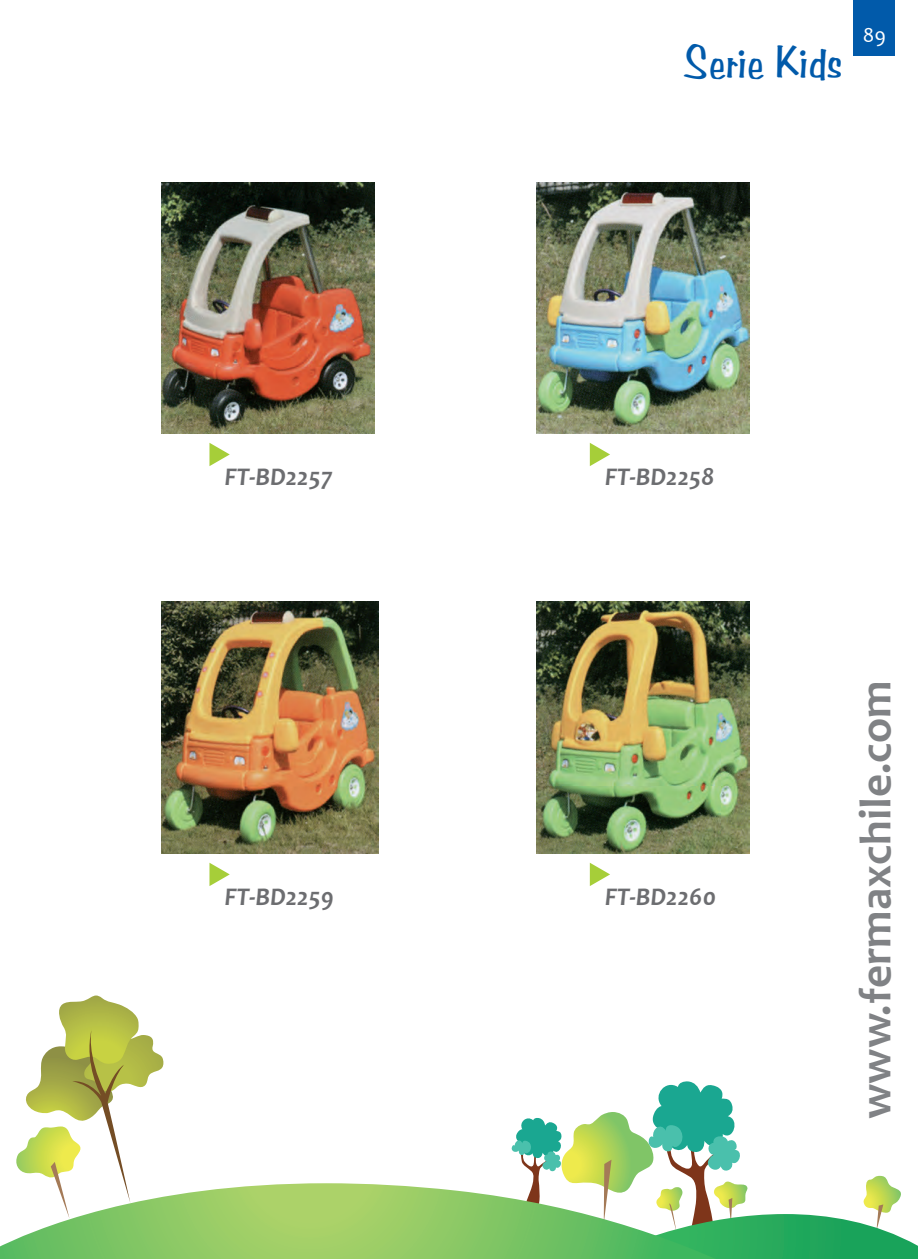
<style>
.page{position:relative;width:919px;height:1259px;background:#fff}
.page>*{position:absolute;margin:0;border:0;box-sizing:border-box;transform-origin:0 0}
.t1{font:700 45px "Candara";color:#808285}
.t2{font:45px "Benguiat Frisky ATT";color:#015aaa}
.t3{font:italic 700 25.5px "Candara";color:#6c6d70}
.t4{font:21px "Candara";color:#fff}
</style>
<div class="page">
<svg style="left:16px;top:995px;width:148px;height:188px"></svg>
<svg style="left:511px;top:1081px;width:406px;height:177px"></svg>
<svg style="left:0;top:1183px;width:715px;height:75px"></svg>
<div style="left:853px;top:0;width:41px;height:55px;background:#015aaa"></div>
<img style="left:162px;top:183px;width:212px;height:251px">
<img style="left:536px;top:183px;width:213px;height:251px">
<img style="left:162px;top:602px;width:216px;height:251px">
<img style="left:536px;top:602px;width:213px;height:251px">
<svg style="left:209px;top:443px;width:21px;height:23px"></svg>
<svg style="left:209px;top:862px;width:21px;height:24px"></svg>
<svg style="left:589px;top:443px;width:21px;height:23px"></svg>
<svg style="left:589px;top:863px;width:21px;height:23px"></svg>
<p class="t3" style="left:224px;top:466px;width:110px">FT-BD2257</p>
<p class="t3" style="left:224px;top:886px;width:111px">FT-BD2259</p>
<h1 class="t2" style="left:685px;top:34px;width:159px">Serie Kids</h1>
<p class="t4" style="left:862px;top:26px;width:25px">89</p>
<p class="t3" style="left:604px;top:466px;width:111px">FT-BD2258</p>
<p class="t3" style="left:604px;top:886px;width:113px">FT-BD2260</p>
<h1 class="t1" style="left:858px;top:1119px;width:441px;rotate:-90deg">www.fermaxchile.com</h1>
</div>
